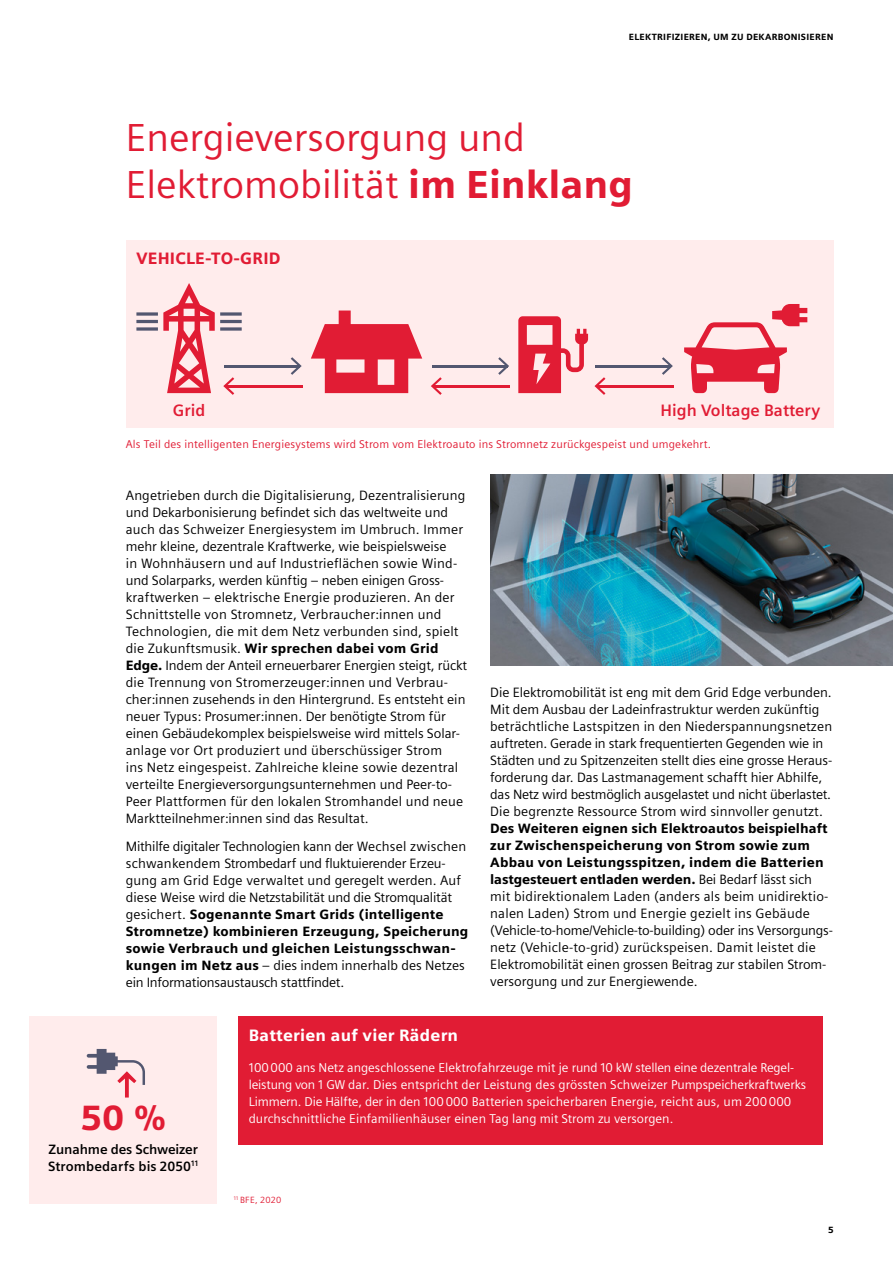
<style>
.page{position:relative;width:893px;height:1263px;background:#fff}
.page>*{position:absolute;margin:0;border:0;box-sizing:border-box;transform-origin:0 0}
.t1{font:39px/46.8px "Siemens Sans";color:#e11c34}
.t2{font:900 35.1px "Siemens Sans";color:#e11c34}
.t3{font:900 16.5px "Siemens Sans";letter-spacing:.015em;color:#fff}
.t4{font:700 16.5px "Siemens Sans";color:#e11c34}
.t5{font:900 16.5px "Siemens Sans";letter-spacing:.015em;color:#e11c34}
.t6{font:13.5px/17px "Siemens Sans";color:#000}
.t7{font:700 13.5px/17px "Siemens Sans";letter-spacing:-.01em;color:#000}
.t8{font:12.75px/17px "Siemens Sans";color:#fff}
.t9{font:11.25px "Siemens Sans";letter-spacing:.015em;color:#e11c34}
.t10{font:900 9px "Siemens Sans";letter-spacing:.03em;color:#000}
.t11{font:9px "Siemens Sans";letter-spacing:.03em;color:#e11c34}
.s1{font-weight:900}
</style>
<div class="page">
<div style="left:126px;top:240px;width:707px;height:187px;background:#ffecec"></div>
<div style="left:238px;top:1016px;width:585px;height:129px;background:#e11c34"></div>
<img style="left:490px;top:474px;width:403px;height:191px">
<svg style="left:163px;top:283px;width:52px;height:110px"></svg>
<svg style="left:136px;top:327px;width:22px;height:4px"></svg>
<svg style="left:220px;top:327px;width:22px;height:4px"></svg>
<hr style="left:136px;top:320px;width:22px;height:3px;background:#535770">
<hr style="left:220px;top:320px;width:22px;height:3px;background:#535770">
<svg style="left:136px;top:312px;width:22px;height:4px"></svg>
<svg style="left:220px;top:312px;width:22px;height:4px"></svg>
<svg style="left:518px;top:316px;width:70px;height:77px"></svg>
<svg style="left:291px;top:357px;width:11px;height:18px"></svg>
<hr style="left:224px;top:365px;width:76px;height:2px;background:#535770">
<hr style="left:226px;top:385px;width:76px;height:2px;background:#e11c34">
<svg style="left:223px;top:377px;width:11px;height:18px"></svg>
<svg style="left:498px;top:357px;width:11px;height:18px"></svg>
<hr style="left:432px;top:365px;width:75px;height:2px;background:#535770">
<hr style="left:434px;top:385px;width:76px;height:2px;background:#e11c34">
<svg style="left:431px;top:377px;width:11px;height:18px"></svg>
<svg style="left:662px;top:357px;width:11px;height:18px"></svg>
<hr style="left:596px;top:365px;width:75px;height:2px;background:#535770">
<hr style="left:597px;top:385px;width:76px;height:2px;background:#e11c34">
<svg style="left:594px;top:377px;width:11px;height:18px"></svg>
<svg style="left:684px;top:304px;width:123px;height:89px"></svg>
<svg style="left:311px;top:310px;width:111px;height:83px"></svg>
<div style="left:30px;top:1016px;width:187px;height:187px;background:#ffecec"></div>
<svg style="left:87px;top:1049px;width:58px;height:48px"></svg>
<p class="t10" style="left:629px;top:32px;width:206px">ELEKTRIFIZIEREN, UM ZU DEKARBONISIEREN</p>
<h1 class="t1" style="left:126px;top:114px;width:509px">Energieversorgung und<br>Elektromobilität <span class="s1">im Einklang</span></h1>
<p class="t5" style="left:136px;top:248px;width:146px">VEHICLE-TO-GRID</p>
<p class="t4" style="left:173px;top:401px;width:34px">Grid</p>
<p class="t4" style="left:661px;top:401px;width:161px">High Voltage Battery</p>
<p class="t9" style="left:126px;top:438px;width:587px">Als Teil des intelligenten Energiesystems wird Strom vom Elektroauto ins Stromnetz zurückgespeist und umgekehrt.</p>
<p class="t6" style="left:126px;top:487px;width:343px">Angetrieben durch die Digitalisierung, Dezentralisierung und Dekarbonisierung befindet sich das weltweite und auch das Schweizer Energiesystem im Umbruch. Immer mehr kleine, dezentrale Kraftwerke, wie beispielsweise<br>in Wohnhäusern und auf Industrieflächen sowie Wind&shy;und Solarparks, werden künftig – neben einigen Gross&shy;kraftwerken – elektrische Energie produzieren. An der Schnittstelle von Stromnetz, Verbraucher:innen und Technologien, die mit dem Netz verbunden sind, spielt die Zukunftsmusik. <span class="s1">Wir sprechen dabei vom Grid Edge.</span> Indem der Anteil erneuerbarer Energien steigt, rückt die Trennung von Stromerzeuger:innen und Verbrau&shy;cher:innen zusehends in den Hintergrund. Es entsteht ein neuer Typus: Prosumer:innen. Der benötigte Strom für einen Gebäudekomplex beispielsweise wird mittels Solar&shy;anlage vor Ort produziert und überschüssiger Strom<br>ins Netz eingespeist. Zahlreiche kleine sowie dezentral verteilte Energieversorgungsunternehmen und Peer-to-Peer Plattformen für den lokalen Stromhandel und neue Marktteilnehmer:innen sind das Resultat.</p>
<p class="t6" style="left:126px;top:837px;width:344px">Mithilfe digitaler Technologien kann der Wechsel zwischen schwankendem Strombedarf und fluktuierender Erzeu&shy;gung am Grid Edge verwaltet und geregelt werden. Auf diese Weise wird die Netzstabilität und die Stromqualität gesichert. <span class="s1">Sogenannte Smart Grids (intelligente Stromnetze) kombinieren Erzeugung, Speicherung sowie Verbrauch und gleichen Leistungsschwan&shy;kungen im Netz aus</span> – dies indem innerhalb des Netzes ein Informationsaustausch stattfindet.</p>
<p class="t6" style="left:490px;top:684px;width:343px">Die Elektromobilität ist eng mit dem Grid Edge verbunden.<br>Mit dem Ausbau der Ladeinfrastruktur werden zukünftig beträchtliche Lastspitzen in den Niederspannungsnetzen auftreten. Gerade in stark frequentierten Gegenden wie in Städten und zu Spitzenzeiten stellt dies eine grosse Heraus&shy;forderung dar. Das Lastmanagement schafft hier Abhilfe, das Netz wird bestmöglich ausgelastet und nicht überlastet.<br>Die begrenzte Ressource Strom wird sinnvoller genutzt.</p>
<p class="t6" style="left:490px;top:820px;width:344px"><span class="s1">Des Weiteren eignen sich Elektroautos beispielhaft zur Zwischenspeicherung von Strom sowie zum Abbau von Leistungsspitzen, indem die Batterien lastgesteuert entladen werden.</span> Bei Bedarf lässt sich mit bidirektionalem Laden (anders als beim unidirektio&shy;nalen Laden) Strom und Energie gezielt ins Gebäude (Vehicle-to-home/Vehicle-to-building) oder ins Versorgungs&shy;netz (Vehicle-to-grid) zurückspeisen. Damit leistet die Elektromobilität einen grossen Beitrag zur stabilen Strom&shy;versorgung und zur Energiewende.</p>
<h2 class="t2" style="left:80px;top:1097px;width:87px">50 %</h2>
<p class="t7" style="left:48px;top:1141px;width:152px">Zunahme des Schweizer<br>Strombedarfs bis 2050<sup>11</sup></p>
<p class="t3" style="left:249px;top:1025px;width:211px">Batterien auf vier Rädern</p>
<p class="t8" style="left:249px;top:1059px;width:559px">100000 ans Netz angeschlossene Elektrofahrzeuge mit je rund 10 kW stellen eine dezentrale Regel&shy;leistung von 1 GW dar. Dies entspricht der Leistung des grössten Schweizer Pumpspeicherkraftwerks Limmern. Die Hälfte, der in den 100000 Batterien speicherbaren Energie, reicht aus, um 200000 durchschnittliche Einfamilienhäuser einen Tag lang mit Strom zu versorgen.</p>
<p class="t11" style="left:234px;top:1195px;width:49px"><sup>11</sup> BFE, 2020</p>
<p class="t10" style="left:828px;top:1225px;width:7px">5</p>
</div>
